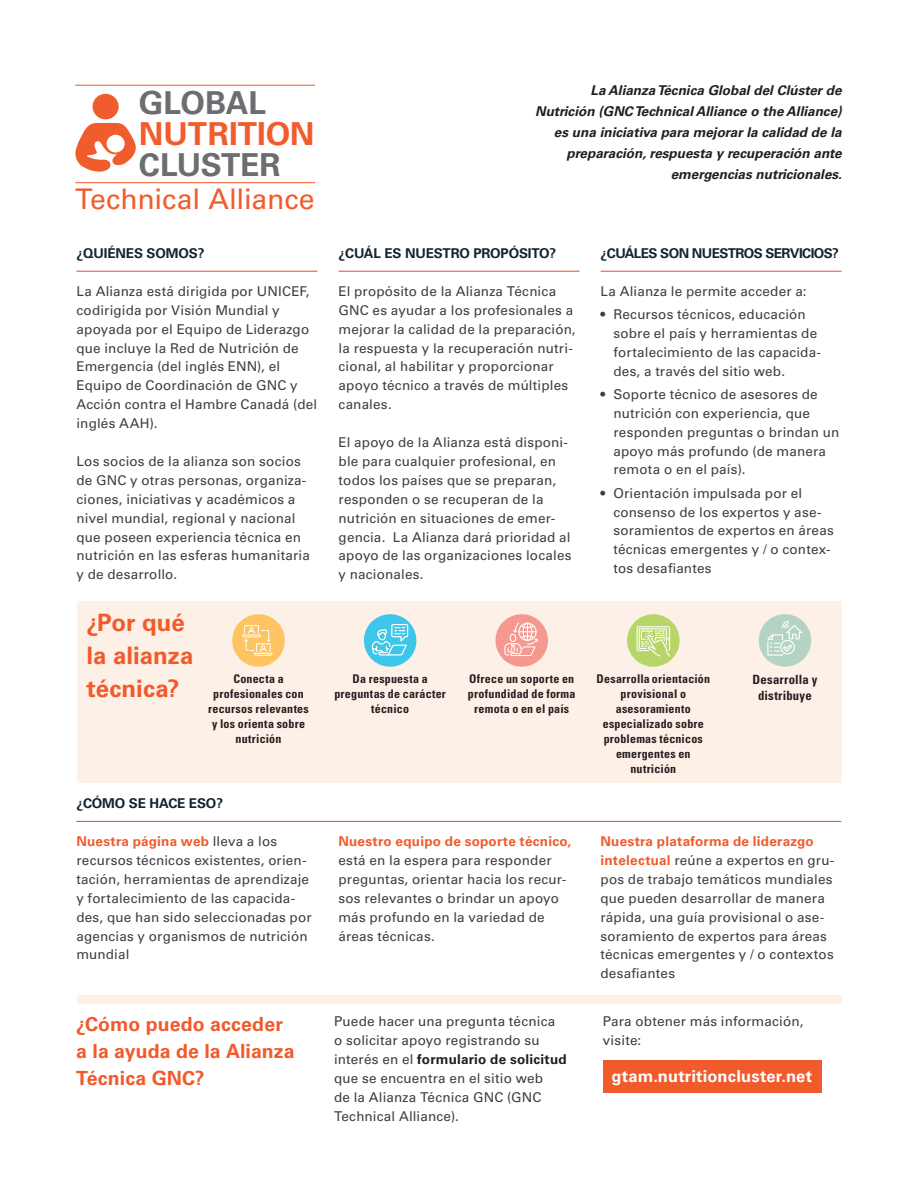
<style>
.page{position:relative;width:918px;height:1188px;background:#fff}
.page>*{position:absolute;margin:0;border:0;box-sizing:border-box;transform-origin:0 0}
.t1{font:700 31.65px/61.9px "Univers LT Std";letter-spacing:-.01em;color:#6c6d70}
.t2{font:700 31.65px "Univers LT Std";color:#f15c2d}
.t3{font:28.5px "Univers LT Std";letter-spacing:-.01em;color:#f15c2d}
.t4{font:700 24px/33px "Univers LT Std";color:#f15b2c}
.t5{font:700 19.5px/27px "Univers LT Std";letter-spacing:.005em;color:#f15b2c}
.copy{font:700 16.5px "Univers LT Std";letter-spacing:.01em;color:#fff}
.copy-2{font:13.5px/18.9px "Univers LT Std";letter-spacing:.01em;color:#3e3e3f}
.Pull_Quote{font:italic 700 13.5px/21px "Univers LT Std";color:#231f20;text-align:right}
.Title_-_Align_Left{font:700 13.5px "Univers LT Std";letter-spacing:-.01em;color:#16242e}
.Title_-_Align_Left-2{font:700 13.5px "Univers LT Std";letter-spacing:-.04em;color:#16242e}
.copy_bullet{font:700 condensed 12.75px/16.5px "Univers LT Std";letter-spacing:.015em;color:#231f20;text-align:center}
.copy_bullet-2{font:700 condensed 12px/15px "Univers LT Std";letter-spacing:.02em;color:#231f20;text-align:center}
.s1{font-weight:700;color:#f15b2c}
.s2{font-weight:700;color:#231f20}
</style>
<div class="page">
<hr style="left:77px;top:271px;width:240px;height:1px;background:#ee4232">
<hr style="left:339px;top:271px;width:240px;height:1px;background:#ee4232">
<hr style="left:601px;top:271px;width:240px;height:1px;background:#ee4232">
<div style="left:77px;top:996px;width:764px;height:8px;background:#fdf0e7"></div>
<div style="left:77px;top:601px;width:765px;height:181px;background:#fdf0e7"></div>
<div style="left:93px;top:94px;width:26px;height:25px;background:#f15c2d;border-radius:50%"></div>
<svg style="left:75px;top:123px;width:61px;height:49px"></svg>
<hr style="left:75px;top:182px;width:240px;height:1px;background:#f15c2d">
<hr style="left:75px;top:85px;width:240px;height:1px;background:#f15c2d">
<hr style="left:76px;top:821px;width:765px;height:1px;background:#ee4232">
<svg style="left:232px;top:614px;width:53px;height:53px"></svg>
<svg style="left:363px;top:614px;width:54px;height:53px"></svg>
<svg style="left:495px;top:614px;width:53px;height:53px"></svg>
<svg style="left:627px;top:614px;width:53px;height:53px"></svg>
<svg style="left:758px;top:614px;width:54px;height:53px"></svg>
<div style="left:603px;top:1061px;width:219px;height:32px;background:#f15b2c"></div>
<p class="t1" style="left:139px;top:72px;width:143px">GLOBAL<br>CLUSTER</p>
<p class="t2" style="left:139px;top:115px;width:177px">NUTRITION</p>
<p class="t3" style="left:75px;top:182px;width:241px">Technical Alliance</p>
<p class="Title_-_Align_Left" style="left:77px;top:245px;width:129px">¿QUIÉNES SOMOS?</p>
<p class="copy-2" style="left:77px;top:282px;width:242px">La Alianza está dirigida por UNICEF, codirigida por Visión Mundial y apoyada por el Equipo de Liderazgo que incluye la Red de Nutrición de<br>Emergencia (del inglés ENN), el<br>Equipo de Coordinación de GNC y<br>Acción contra el Hambre Canadá (del inglés AAH).</p>
<p class="copy-2" style="left:77px;top:452px;width:235px">Los socios de la alianza son socios de GNC y otras personas, organiza&shy;ciones, iniciativas y académicos a nivel mundial, regional y nacional que poseen experiencia técnica en nutrición en las esferas humanitaria y de desarrollo.</p>
<p class="Pull_Quote" style="left:535px;top:80px;width:308px">La Alianza Técnica Global del Clúster de Nutrición (GNC Technical Alliance o the Alliance) es una iniciativa para mejorar la calidad de la preparación, respuesta y recuperación ante emergencias nutricionales.</p>
<p class="Title_-_Align_Left" style="left:339px;top:245px;width:219px">¿CUÁL ES NUESTRO PROPÓSITO?</p>
<p class="copy-2" style="left:339px;top:282px;width:239px">El propósito de la Alianza Técnica<br>GNC es ayudar a los profesionales a mejorar la calidad de la preparación, la respuesta y la recuperación nutri&shy;cional, al habilitar y proporcionar apoyo técnico a través de múltiples canales.</p>
<p class="copy-2" style="left:339px;top:433px;width:235px">El apoyo de la Alianza está disponi&shy;ble para cualquier profesional, en todos los países que se preparan, responden o se recuperan de la nutrición en situaciones de emer&shy;gencia. La Alianza dará prioridad al apoyo de las organizaciones locales y nacionales.</p>
<p class="Title_-_Align_Left-2" style="left:601px;top:245px;width:240px">¿CUÁLES SON NUESTROS SERVICIOS?</p>
<p class="copy-2" style="left:601px;top:282px;width:207px">La Alianza le permite acceder a:</p>
<p class="copy-2" style="left:613px;top:305px;width:209px;text-indent:-13px">• Recursos técnicos, educación sobre el país y herramientas de fortalecimiento de las capacida&shy;des, a través del sitio web.</p>
<p class="copy-2" style="left:613px;top:385px;width:228px;text-indent:-13px">• Soporte técnico de asesores de nutrición con experiencia, que responden preguntas o brindan un apoyo más profundo (de manera remota o en el país).</p>
<p class="copy-2" style="left:613px;top:483px;width:222px;text-indent:-13px">• Orientación impulsada por el consenso de los expertos y ase&shy;soramientos de expertos en áreas técnicas emergentes y / o contex&shy;tos desafiantes</p>
<p class="t4" style="left:86px;top:606px;width:108px">¿Por qué la alianza técnica?</p>
<p class="copy_bullet-2" style="left:208px;top:671px;width:102px">Conecta a profesionales con recursos relevantes y los orienta sobre nutrición</p>
<p class="copy_bullet-2" style="left:334px;top:671px;width:113px">Da respuesta a preguntas de carácter técnico</p>
<p class="copy_bullet-2" style="left:468px;top:671px;width:109px">Ofrece un soporte en profundidad de forma remota o en el país</p>
<p class="copy_bullet-2" style="left:597px;top:671px;width:115px">Desarrolla orientación provisional o asesoramiento especializado sobre problemas técnicos emergentes en nutrición</p>
<p class="copy_bullet" style="left:752px;top:671px;width:66px">Desarrolla y distribuye</p>
<p class="Title_-_Align_Left" style="left:76px;top:796px;width:148px">¿CÓMO SE HACE ESO?</p>
<p class="copy-2" style="left:76px;top:832px;width:237px"><span class="s1">Nuestra página web</span> lleva a los recursos técnicos existentes, orien&shy;tación, herramientas de aprendizaje y fortalecimiento de las capacida&shy;des, que han sido seleccionadas por agencias y organismos de nutrición mundial</p>
<p class="copy-2" style="left:338px;top:832px;width:234px"><span class="s1">Nuestro equipo de soporte técnico, </span>está en la espera para responder preguntas, orientar hacia los recur&shy;sos relevantes o brindar un apoyo más profundo en la variedad de áreas técnicas.</p>
<p class="copy-2" style="left:601px;top:832px;width:235px"><span class="s1">Nuestra plataforma de liderazgo intelectual</span> reúne a expertos en gru&shy;pos de trabajo temáticos mundiales que pueden desarrollar de manera rápida, una guía provisional o ase&shy;soramiento de expertos para áreas técnicas emergentes y / o contextos desafiantes</p>
<p class="t5" style="left:76px;top:1010px;width:220px">¿Cómo puedo acceder a la ayuda de la Alianza<br>Técnica GNC?</p>
<p class="copy-2" style="left:334px;top:1012px;width:234px">Puede hacer una pregunta técnica o solicitar apoyo registrando su interés en el <span class="s2">formulario de solicitud </span>que se encuentra en el sitio web<br>de la Alianza Técnica GNC (GNC<br>Technical Alliance).</p>
<p class="copy-2" style="left:603px;top:1012px;width:202px">Para obtener más información, visite:</p>
<p class="copy" style="left:612px;top:1066px;width:202px">gtam.nutritioncluster.net</p>
</div>
